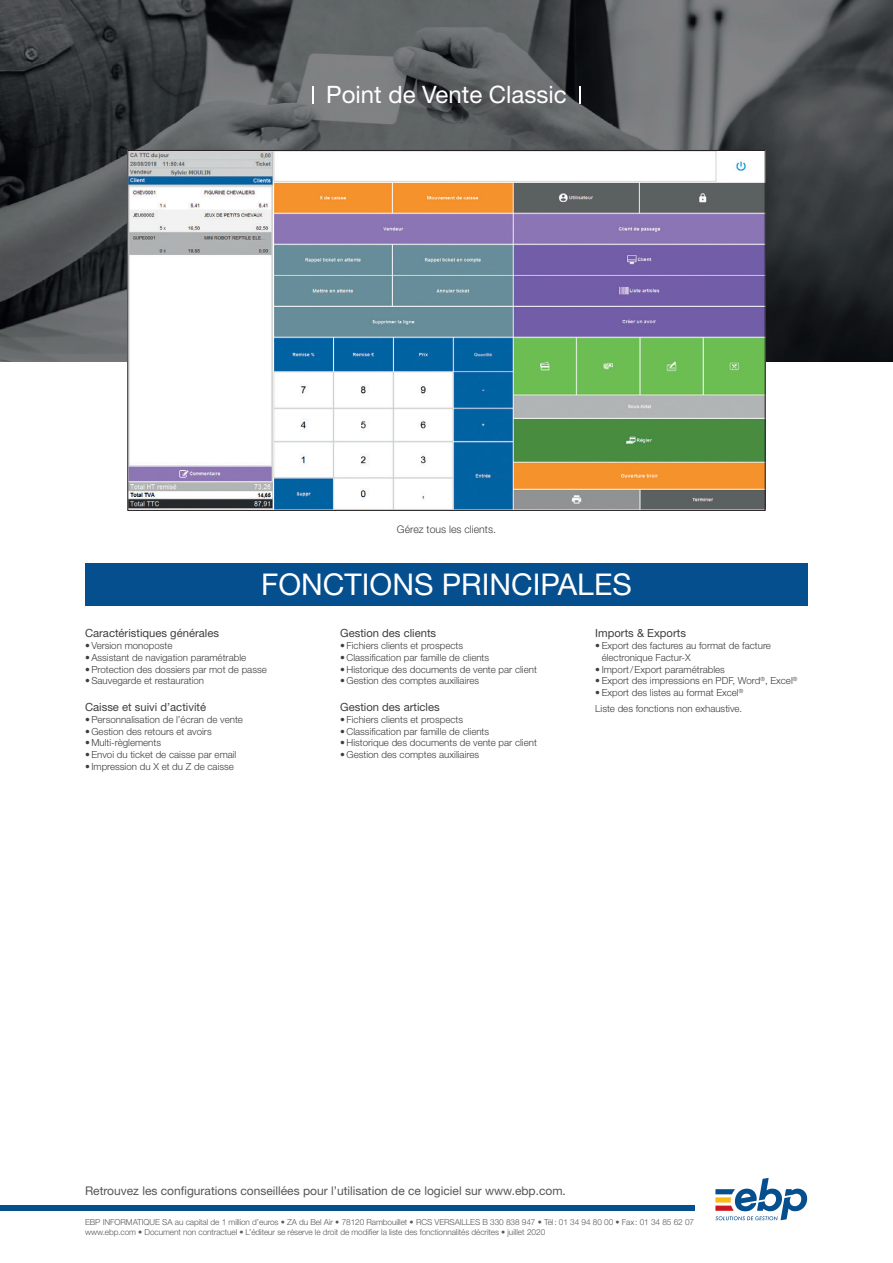
<style>
.page{position:relative;width:893px;height:1263px;background:#fff}
.page>*{position:absolute;margin:0;border:0;box-sizing:border-box;transform-origin:0 0}
.t1{font:30px "Helvetica Neue LT Std";color:#fff}
.Titre-FP-Dos-_2émePa{font:24px "Helvetica Neue LT Std";color:#fff}
.t2{font:12px "Helvetica Neue LT Std";color:#545557}
.Titre-FonctionsPrinc{font:11.25px "Helvetica Neue LT Std";color:#3e3e3f}
.Légende-Capture-_2ém{font:300 10.5px "Helvetica Neue LT Std";color:#3e3e3f}
.Mentions-FonctionsPr{font:300 9.75px/11.7px "Helvetica Neue LT Std";color:#3e3e3f}
.t3{font:300 8.25px/9.9px "Helvetica Neue LT Std";letter-spacing:-.01em;color:#57585a}
</style>
<div class="page">
<img style="left:0;top:0;width:893px;height:361px">
<svg style="left:715px;top:1178px;width:92px;height:42px"></svg>
<div style="left:0;top:1205px;width:694px;height:6px;background:#064f8e"></div>
<svg style="left:312px;top:86px;width:2px;height:17px"></svg>
<svg style="left:579px;top:86px;width:2px;height:17px"></svg>
<div style="left:85px;top:563px;width:723px;height:43px;background:#064f8e"></div>
<img style="left:130px;top:152px;width:633px;height:357px">
<p class="Titre-FP-Dos-_2émePa" style="left:326px;top:80px;width:242px">Point de Vente Classic</p>
<p class="Légende-Capture-_2ém" style="left:397px;top:522px;width:100px">Gérez tous les clients.</p>
<p class="t1" style="left:261px;top:567px;width:372px">FONCTIONS PRINCIPALES</p>
<p class="Titre-FonctionsPrinc" style="left:85px;top:627px;width:135px">Caractéristiques générales</p>
<p class="Mentions-FonctionsPr" style="left:85px;top:640px;width:89px">• Version monoposte</p>
<p class="Mentions-FonctionsPr" style="left:85px;top:651px;width:163px">•Assistant de navigation paramétrable</p>
<p class="Mentions-FonctionsPr" style="left:85px;top:663px;width:183px">•Protection des dossiers par mot de passe</p>
<p class="Mentions-FonctionsPr" style="left:85px;top:675px;width:121px">•Sauvegarde et restauration</p>
<p class="Titre-FonctionsPrinc" style="left:85px;top:700px;width:123px">Caisse et suivi d’activité</p>
<p class="Mentions-FonctionsPr" style="left:85px;top:713px;width:159px">•Personnalisation de l’écran de vente</p>
<p class="Mentions-FonctionsPr" style="left:85px;top:725px;width:128px">• Gestion des retours et avoirs</p>
<p class="Mentions-FonctionsPr" style="left:85px;top:737px;width:78px">• Multi-règlements</p>
<p class="Mentions-FonctionsPr" style="left:85px;top:748px;width:153px">• Envoi du ticket de caisse par email</p>
<p class="Mentions-FonctionsPr" style="left:85px;top:760px;width:150px">• Impression du X et du Z de caisse</p>
<p class="Titre-FonctionsPrinc" style="left:340px;top:627px;width:98px">Gestion des clients</p>
<p class="Mentions-FonctionsPr" style="left:340px;top:640px;width:124px">• Fichiers clients et prospects</p>
<p class="Mentions-FonctionsPr" style="left:340px;top:651px;width:151px">• Classification par famille de clients</p>
<p class="Mentions-FonctionsPr" style="left:340px;top:663px;width:198px">• Historique des documents de vente par client</p>
<p class="Mentions-FonctionsPr" style="left:340px;top:675px;width:140px">• Gestion des comptes auxiliaires</p>
<p class="Titre-FonctionsPrinc" style="left:340px;top:700px;width:101px">Gestion des articles</p>
<p class="Mentions-FonctionsPr" style="left:340px;top:713px;width:124px">• Fichiers clients et prospects</p>
<p class="Mentions-FonctionsPr" style="left:340px;top:725px;width:151px">• Classification par famille de clients</p>
<p class="Mentions-FonctionsPr" style="left:340px;top:737px;width:198px">• Historique des documents de vente par client</p>
<p class="Mentions-FonctionsPr" style="left:340px;top:748px;width:140px">• Gestion des comptes auxiliaires</p>
<p class="Titre-FonctionsPrinc" style="left:595px;top:627px;width:92px">Imports &amp; Exports</p>
<p class="Mentions-FonctionsPr" style="left:602px;top:640px;width:171px;text-indent:-6px">• Export des factures au format de facture électronique Factur-X</p>
<p class="Mentions-FonctionsPr" style="left:595px;top:663px;width:131px">• Import/Export paramétrables</p>
<p class="Mentions-FonctionsPr" style="left:595px;top:675px;width:204px">• Export des impressions en PDF, Word<sup>®</sup>, Excel<sup>®</sup></p>
<p class="Mentions-FonctionsPr" style="left:595px;top:686px;width:149px">• Export des listes au format Excel<sup>®</sup></p>
<p class="Mentions-FonctionsPr" style="left:595px;top:702px;width:148px">Liste des fonctions non exhaustive.</p>
<p class="t2" style="left:85px;top:1183px;width:482px">Retrouvez les configurations conseillées pour l’utilisation de ce logiciel sur www.ebp.com.</p>
<p class="t3" style="left:85px;top:1217px;width:611px">EBP INFORMATIQUE SA au capital de 1 million d’euros • ZA du Bel Air • 78120 Rambouillet • RCS VERSAILLES B 330 838 947 • Tél: 01 34 94 80 00 • Fax: 01 34 85 62 07 www.ebp.com • Document non contractuel • L’éditeur se réserve le droit de modifier la liste des fonctionnalités décrites • juillet 2020</p>
</div>
